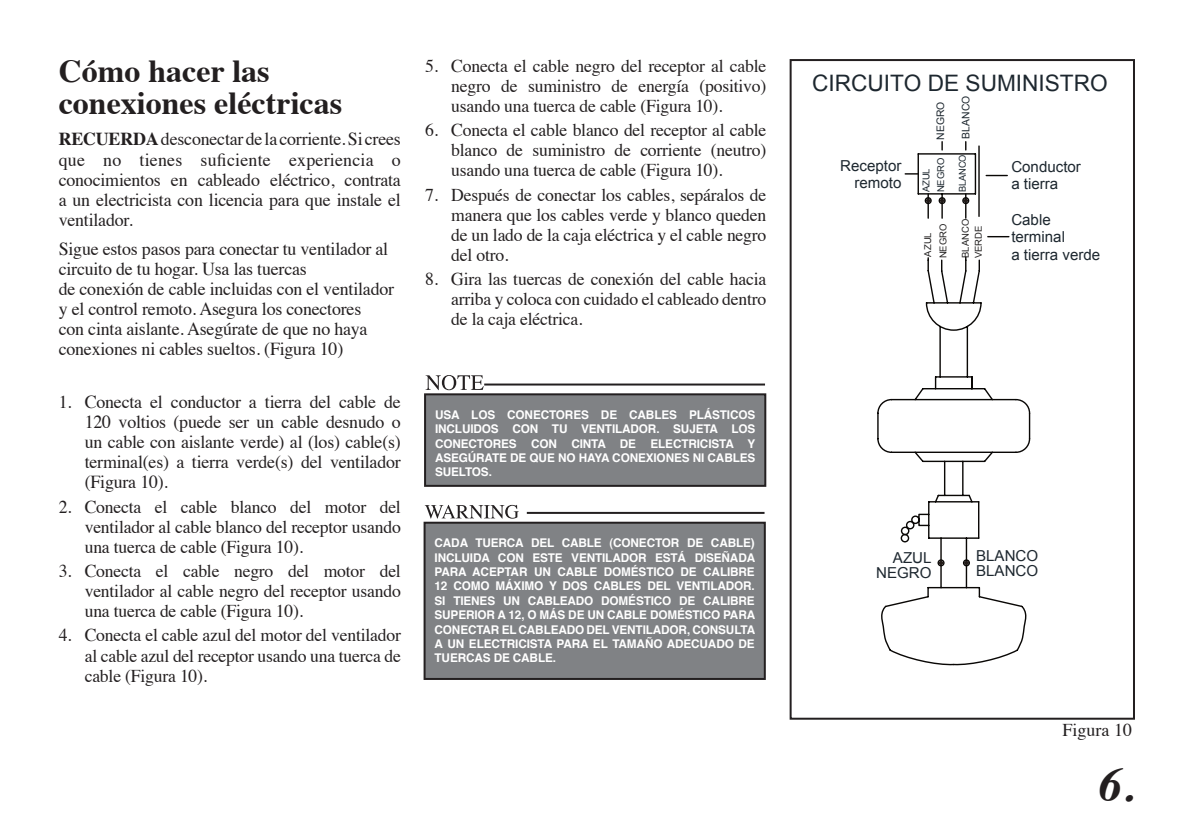
<style>
.page{position:relative;width:1190px;height:823px;background:#fff}
.page>*{position:absolute;margin:0;border:0;box-sizing:border-box;transform-origin:0 0}
.t1{font:italic 700 48px "Times";color:#231f20}
.t2{font:700 32px/32px "Times";color:#231f20}
.t3{font:22.6px "Arial";color:#1d272f}
.t4{font:18.2px/20px "Times";letter-spacing:-.01em;color:#231f20;text-align:justify}
.t5{font:18px/20px "Times";letter-spacing:-.01em;color:#231f20;text-align:justify}
.t6{font:15px/17.6px "Arial";color:#1d272f;text-align:right}
.t7{font:700 12px/14.4px "Helvetica";letter-spacing:-.01em;color:#fff;text-align:justify}
.t8{font:10.4px "Arial";color:#1d272f}
.t9{font:9.4px/15.2px "Arial";color:#252323}
.t10{font:9.4px/14.6px "Arial";color:#1d272f}
.s1{font-weight:700}
.s2{font-size:18px}
</style>
<div class="page">
<div style="left:424px;top:522px;width:340px;height:156px;background:#808285"></div>
<div style="left:423px;top:521px;width:342px;height:158px;border:2px solid #231f20"></div>
<svg style="left:425px;top:504px;width:94px;height:14px"></svg>
<hr style="left:527px;top:511px;width:237px;height:2px;background:#231f20">
<div style="left:425px;top:394px;width:340px;height:91px;background:#808285"></div>
<div style="left:424px;top:393px;width:342px;height:93px;border:2px solid #231f20"></div>
<hr style="left:484px;top:383px;width:281px;height:2px;background:#231f20">
<svg style="left:425px;top:375px;width:58px;height:15px"></svg>
<svg style="left:877px;top:152px;width:153px;height:513px"></svg>
<hr style="left:978px;top:146px;width:1px;height:70px;background:#090705">
<div style="left:937px;top:559px;width:7px;height:7px;border:1px solid #090705;border-radius:50%"></div>
<svg style="left:938px;top:560px;width:5px;height:5px"></svg>
<svg style="left:964px;top:561px;width:4px;height:3px"></svg>
<div style="left:962px;top:559px;width:8px;height:7px;border:1px solid #090705;border-radius:50%"></div>
<svg style="left:986px;top:175px;width:21px;height:1px"></svg>
<svg style="left:987px;top:236px;width:21px;height:1px"></svg>
<svg style="left:925px;top:194px;width:6px;height:24px"></svg>
<div style="left:924px;top:197px;width:7px;height:7px;border:1px solid #090705;border-radius:50%"></div>
<div style="left:938px;top:197px;width:7px;height:7px;border:1px solid #090705;border-radius:50%"></div>
<svg style="left:962px;top:194px;width:6px;height:24px"></svg>
<div style="left:962px;top:197px;width:7px;height:7px;border:1px solid #090705;border-radius:50%"></div>
<svg style="left:905px;top:173px;width:13px;height:1px"></svg>
<div style="left:789px;top:59px;width:345px;height:660px;border:2px solid #231f20"></div>
<h2 class="t2" style="left:59px;top:52px;width:285px">Cómo hacer las conexiones eléctricas</h2>
<p class="t4" style="left:59px;top:128px;width:344px"><span class="s1">RECUERDA</span> desconectar de la corriente. Si crees que no tienes suficiente experiencia o conocimientos en cableado eléctrico, contrata a un electricista con licencia para que instale el ventilador.</p>
<p class="t4" style="left:59px;top:237px;width:337px;text-align:left">Sigue estos pasos para conectar tu ventilador al circuito de tu hogar. Usa las tuercas<br>de conexión de cable incluidas con el ventilador y el control remoto. Asegura los conectores<br>con cinta aislante. Asegúrate de que no haya conexiones ni cables sueltos. (Figura 10)</p>
<p class="t4" style="left:85px;top:390px;width:318px;text-indent:-26px"><span class="s2">1.</span> Conecta el conductor a tierra del cable de 120 voltios (puede ser un cable desnudo o un cable con aislante verde) al (los) cable(s) terminal(es) a tierra verde(s) del ventilador (Figura 10).</p>
<p class="t5" style="left:85px;top:495px;width:318px;text-indent:-26px">2. Conecta el cable blanco del motor del ventilador al cable blanco del receptor usando una tuerca de cable (Figura 10).</p>
<p class="t5" style="left:85px;top:559px;width:318px;text-indent:-26px">3. Conecta el cable negro del motor del ventilador al cable negro del receptor usando una tuerca de cable (Figura 10).</p>
<p class="t5" style="left:85px;top:623px;width:318px;text-indent:-26px">4. Conecta el cable azul del motor del ventilador al cable azul del receptor usando una tuerca de cable (Figura 10).</p>
<p class="t5" style="left:451px;top:54px;width:317px;text-indent:-26px">5. Conecta el cable negro del receptor al cable negro de suministro de energía (positivo) usando una tuerca de cable (Figura 10).</p>
<p class="t5" style="left:451px;top:119px;width:317px;text-indent:-26px">6. Conecta el cable blanco del receptor al cable blanco de suministro de corriente (neutro) usando una tuerca de cable (Figura 10).</p>
<p class="t5" style="left:451px;top:183px;width:317px;text-indent:-26px">7. Después de conectar los cables, sepáralos de manera que los cables verde y blanco queden de un lado de la caja eléctrica y el cable negro del otro.</p>
<p class="t5" style="left:451px;top:267px;width:317px;text-indent:-26px">8. Gira las tuercas de conexión del cable hacia arriba y coloca con cuidado el cableado dentro de la caja eléctrica.</p>
<p class="t7" style="left:435px;top:407px;width:322px">USA LOS CONECTORES DE CABLES PLÁSTICOS INCLUIDOS CON TU VENTILADOR. SUJETA LOS CONECTORES CON CINTA DE ELECTRICISTA Y ASEGÚRATE DE QUE NO HAYA CONEXIONES NI CABLES SUELTOS.</p>
<p class="t7" style="left:434px;top:535px;width:322px">CADA TUERCA DEL CABLE (CONECTOR DE CABLE)<br>INCLUIDA CON ESTE VENTILADOR ESTÁ DISEÑADA PARA ACEPTAR UN CABLE DOMÉSTICO DE CALIBRE 12 COMO MÁXIMO Y DOS CABLES DEL VENTILADOR.<br>SI TIENES UN CABLEADO DOMÉSTICO DE CALIBRE SUPERIOR A 12, O MÁS DE UN CABLE DOMÉSTICO PARA CONECTAR EL CABLEADO DEL VENTILADOR, CONSULTA A UN ELECTRICISTA PARA EL TAMAÑO ADECUADO DE TUERCAS DE CABLE.</p>
<p class="t3" style="left:812px;top:68px;width:297px">CIRCUITO DE SUMINISTRO</p>
<p class="t8" style="left:933px;top:140px;width:40px;rotate:-90deg">NEGRO</p>
<p class="t10" style="left:919px;top:192px;width:36px;rotate:-90deg">AZUL<br>NEGRO</p>
<p class="t10" style="left:955px;top:192px;width:40px;rotate:-90deg">BLANCO</p>
<p class="t8" style="left:958px;top:138px;width:44px;rotate:-90deg">BLANCO</p>
<p class="t6" style="left:840px;top:157px;width:63px">Receptor remoto</p>
<p class="t6" style="left:1011px;top:158px;width:71px;text-align:left">Conductor a tierra</p>
<p class="t6" style="left:1011px;top:211px;width:90px;text-align:left">Cable terminal<br>a tierra verde</p>
<p class="t9" style="left:920px;top:258px;width:36px;rotate:-90deg">AZUL<br>NEGRO</p>
<p class="t9" style="left:959px;top:258px;width:41px;line-height:13.2px;rotate:-90deg">BLANCO<br>VERDE</p>
<p class="t6" style="left:876px;top:550px;width:57px;line-height:15.2px">AZUL<br>NEGRO</p>
<p class="t6" style="left:976px;top:547px;width:64px">BLANCO</p>
<p class="t6" style="left:976px;top:562px;width:64px">BLANCO</p>
<p class="t5" style="left:1062px;top:718px;width:71px">Figura 10</p>
<h1 class="t1" style="left:1098px;top:739px;width:37px">6.</h1>
</div>
